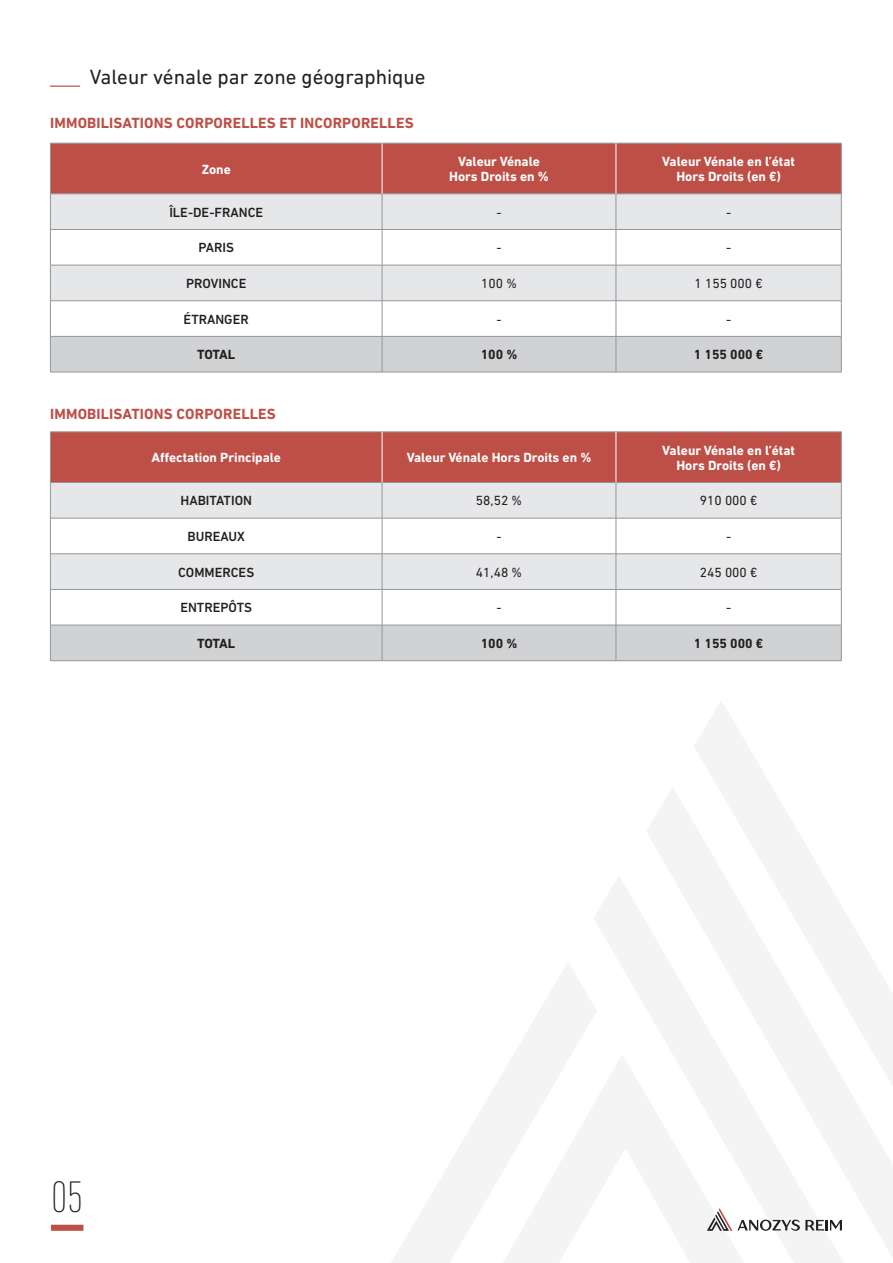
<style>
.page{position:relative;width:893px;height:1263px;background:#fff}
.page>*{position:absolute;margin:0;border:0;box-sizing:border-box;transform-origin:0 0}
.t1{font:200 condensed 45px "DIN Next LT Pro";color:#231f20}
.t2{font:21px "DIN Next LT Pro";color:#231f20}
.t3{font:700 15px "DIN Next LT Pro";letter-spacing:.01em;color:#bd4f46}
.t4{font:700 13.5px/15px "DIN Next LT Pro";color:#fff;text-align:center}
.t5{font:500 13.5px "DIN Next LT Pro";color:#231f20}
.t6{font:13.5px "DIN Next LT Pro";color:#231f20}
.t7{font:700 13.5px "DIN Next LT Pro";color:#231f20}
.s1{color:#bd4f46}
</style>
<div class="page">
<svg style="left:392px;top:963px;width:201px;height:300px"></svg>
<svg style="left:593px;top:788px;width:101px;height:475px"></svg>
<svg style="left:694px;top:701px;width:199px;height:562px"></svg>
<div style="left:51px;top:144px;width:790px;height:50px;background:#bd4f46"></div>
<svg style="left:51px;top:195px;width:790px;height:105px;fill:#e6e7e9"></svg>
<svg style="left:51px;top:301px;width:790px;height:71px"></svg>
<hr style="left:50px;top:143px;width:332px;height:1px;background:#939598">
<hr style="left:50px;top:143px;width:1px;height:51px;background:#939598">
<hr style="left:382px;top:143px;width:234px;height:1px;background:#939598">
<hr style="left:616px;top:143px;width:225px;height:1px;background:#939598">
<hr style="left:841px;top:143px;width:1px;height:51px;background:#939598">
<hr style="left:50px;top:194px;width:332px;height:1px;background:#939598">
<hr style="left:50px;top:194px;width:1px;height:35px;background:#939598">
<hr style="left:382px;top:194px;width:234px;height:1px;background:#939598">
<hr style="left:382px;top:194px;width:1px;height:35px;background:#939598">
<hr style="left:616px;top:194px;width:225px;height:1px;background:#939598">
<hr style="left:616px;top:194px;width:1px;height:35px;background:#939598">
<hr style="left:841px;top:194px;width:1px;height:35px;background:#939598">
<hr style="left:50px;top:229px;width:332px;height:1px;background:#939598">
<hr style="left:50px;top:230px;width:1px;height:35px;background:#939598">
<hr style="left:382px;top:229px;width:234px;height:1px;background:#939598">
<hr style="left:382px;top:230px;width:1px;height:35px;background:#939598">
<hr style="left:616px;top:229px;width:225px;height:1px;background:#939598">
<hr style="left:616px;top:230px;width:1px;height:35px;background:#939598">
<hr style="left:841px;top:230px;width:1px;height:35px;background:#939598">
<hr style="left:50px;top:265px;width:332px;height:1px;background:#939598">
<hr style="left:50px;top:265px;width:1px;height:36px;background:#939598">
<hr style="left:382px;top:265px;width:234px;height:1px;background:#939598">
<hr style="left:382px;top:265px;width:1px;height:36px;background:#939598">
<hr style="left:616px;top:265px;width:225px;height:1px;background:#939598">
<hr style="left:616px;top:265px;width:1px;height:36px;background:#939598">
<hr style="left:841px;top:265px;width:1px;height:36px;background:#939598">
<hr style="left:50px;top:300px;width:332px;height:1px;background:#939598">
<hr style="left:50px;top:301px;width:1px;height:35px;background:#939598">
<hr style="left:382px;top:300px;width:234px;height:1px;background:#939598">
<hr style="left:382px;top:301px;width:1px;height:35px;background:#939598">
<hr style="left:616px;top:300px;width:225px;height:1px;background:#939598">
<hr style="left:616px;top:301px;width:1px;height:35px;background:#939598">
<hr style="left:841px;top:301px;width:1px;height:35px;background:#939598">
<hr style="left:50px;top:336px;width:332px;height:1px;background:#939598">
<hr style="left:50px;top:337px;width:1px;height:35px;background:#939598">
<hr style="left:382px;top:336px;width:234px;height:1px;background:#939598">
<hr style="left:382px;top:337px;width:1px;height:35px;background:#939598">
<hr style="left:616px;top:336px;width:225px;height:1px;background:#939598">
<hr style="left:616px;top:337px;width:1px;height:35px;background:#939598">
<hr style="left:841px;top:337px;width:1px;height:35px;background:#939598">
<hr style="left:50px;top:372px;width:332px;height:1px;background:#939598">
<hr style="left:382px;top:372px;width:234px;height:1px;background:#939598">
<hr style="left:616px;top:372px;width:225px;height:1px;background:#939598">
<hr style="left:382px;top:143px;width:1px;height:51px;background:#fff">
<hr style="left:616px;top:143px;width:1px;height:51px;background:#fff">
<div style="left:51px;top:433px;width:790px;height:49px;background:#bd4f46"></div>
<svg style="left:51px;top:483px;width:790px;height:106px;fill:#e6e7e9"></svg>
<svg style="left:51px;top:590px;width:790px;height:70px"></svg>
<hr style="left:50px;top:432px;width:332px;height:1px;background:#939598">
<hr style="left:50px;top:432px;width:1px;height:50px;background:#939598">
<hr style="left:382px;top:432px;width:234px;height:1px;background:#939598">
<hr style="left:616px;top:432px;width:225px;height:1px;background:#939598">
<hr style="left:841px;top:432px;width:1px;height:50px;background:#939598">
<hr style="left:50px;top:482px;width:332px;height:1px;background:#939598">
<hr style="left:50px;top:483px;width:1px;height:35px;background:#939598">
<hr style="left:382px;top:482px;width:234px;height:1px;background:#939598">
<hr style="left:382px;top:483px;width:1px;height:35px;background:#939598">
<hr style="left:616px;top:482px;width:225px;height:1px;background:#939598">
<hr style="left:616px;top:483px;width:1px;height:35px;background:#939598">
<hr style="left:841px;top:483px;width:1px;height:35px;background:#939598">
<hr style="left:50px;top:518px;width:332px;height:1px;background:#939598">
<hr style="left:50px;top:518px;width:1px;height:36px;background:#939598">
<hr style="left:382px;top:518px;width:234px;height:1px;background:#939598">
<hr style="left:382px;top:518px;width:1px;height:36px;background:#939598">
<hr style="left:616px;top:518px;width:225px;height:1px;background:#939598">
<hr style="left:616px;top:518px;width:1px;height:36px;background:#939598">
<hr style="left:841px;top:518px;width:1px;height:36px;background:#939598">
<hr style="left:50px;top:553px;width:332px;height:1px;background:#939598">
<hr style="left:50px;top:554px;width:1px;height:35px;background:#939598">
<hr style="left:382px;top:553px;width:234px;height:1px;background:#939598">
<hr style="left:382px;top:554px;width:1px;height:35px;background:#939598">
<hr style="left:616px;top:553px;width:225px;height:1px;background:#939598">
<hr style="left:616px;top:554px;width:1px;height:35px;background:#939598">
<hr style="left:841px;top:554px;width:1px;height:35px;background:#939598">
<hr style="left:50px;top:589px;width:332px;height:1px;background:#939598">
<hr style="left:50px;top:590px;width:1px;height:35px;background:#939598">
<hr style="left:382px;top:589px;width:234px;height:1px;background:#939598">
<hr style="left:382px;top:590px;width:1px;height:35px;background:#939598">
<hr style="left:616px;top:589px;width:225px;height:1px;background:#939598">
<hr style="left:616px;top:590px;width:1px;height:35px;background:#939598">
<hr style="left:841px;top:590px;width:1px;height:35px;background:#939598">
<hr style="left:50px;top:625px;width:332px;height:1px;background:#939598">
<hr style="left:50px;top:625px;width:1px;height:35px;background:#939598">
<hr style="left:382px;top:625px;width:234px;height:1px;background:#939598">
<hr style="left:382px;top:625px;width:1px;height:35px;background:#939598">
<hr style="left:616px;top:625px;width:225px;height:1px;background:#939598">
<hr style="left:616px;top:625px;width:1px;height:35px;background:#939598">
<hr style="left:841px;top:625px;width:1px;height:35px;background:#939598">
<hr style="left:50px;top:660px;width:332px;height:1px;background:#939598">
<hr style="left:382px;top:660px;width:234px;height:1px;background:#939598">
<hr style="left:616px;top:660px;width:225px;height:1px;background:#939598">
<hr style="left:382px;top:432px;width:1px;height:50px;background:#fff">
<hr style="left:616px;top:432px;width:1px;height:50px;background:#fff">
<div style="left:51px;top:1225px;width:32px;height:6px;background:#bd4f46"></div>
<svg style="left:707px;top:1208px;width:135px;height:23px"></svg>
<p class="t2" style="left:50px;top:65px;width:377px"><span class="s1">___</span> Valeur vénale par zone géographique</p>
<p class="t3" style="left:50px;top:114px;width:365px">IMMOBILISATIONS CORPORELLES ET INCORPORELLES</p>
<p class="t4" style="left:202px;top:161px;width:31px">Zone</p>
<p class="t4" style="left:449px;top:154px;width:101px">Valeur Vénale<br>Hors Droits en %</p>
<p class="t4" style="left:662px;top:154px;width:134px">Valeur Vénale en l’état<br>Hors Droits (en €)</p>
<p class="t5" style="left:169px;top:204px;width:95px">ÎLE-DE-FRANCE</p>
<p class="t6" style="left:496px;top:204px;width:7px">-</p>
<p class="t6" style="left:726px;top:204px;width:7px">-</p>
<p class="t5" style="left:199px;top:240px;width:37px">PARIS</p>
<p class="t6" style="left:496px;top:240px;width:7px">-</p>
<p class="t6" style="left:726px;top:240px;width:7px">-</p>
<p class="t5" style="left:186px;top:276px;width:62px">PROVINCE</p>
<p class="t6" style="left:481px;top:276px;width:37px">100 %</p>
<p class="t6" style="left:694px;top:276px;width:70px">1 155 000 €</p>
<p class="t5" style="left:184px;top:311px;width:67px">ÉTRANGER</p>
<p class="t6" style="left:496px;top:311px;width:7px">-</p>
<p class="t6" style="left:726px;top:311px;width:7px">-</p>
<p class="t7" style="left:197px;top:347px;width:40px">TOTAL</p>
<p class="t7" style="left:481px;top:347px;width:38px">100 %</p>
<p class="t7" style="left:694px;top:347px;width:71px">1 155 000 €</p>
<p class="t3" style="left:50px;top:406px;width:227px">IMMOBILISATIONS CORPORELLES</p>
<p class="t4" style="left:151px;top:450px;width:131px">Affectation Principale</p>
<p class="t4" style="left:407px;top:450px;width:186px">Valeur Vénale Hors Droits en %</p>
<p class="t4" style="left:662px;top:443px;width:134px">Valeur Vénale en l’état<br>Hors Droits (en €)</p>
<p class="t5" style="left:180px;top:493px;width:73px">HABITATION</p>
<p class="t6" style="left:476px;top:493px;width:48px">58,52 %</p>
<p class="t6" style="left:700px;top:493px;width:59px">910 000 €</p>
<p class="t5" style="left:188px;top:529px;width:59px">BUREAUX</p>
<p class="t6" style="left:496px;top:529px;width:7px">-</p>
<p class="t6" style="left:726px;top:529px;width:7px">-</p>
<p class="t5" style="left:178px;top:564px;width:78px">COMMERCES</p>
<p class="t6" style="left:476px;top:564px;width:48px">41,48 %</p>
<p class="t6" style="left:700px;top:564px;width:59px">245 000 €</p>
<p class="t5" style="left:180px;top:600px;width:73px">ENTREPÔTS</p>
<p class="t6" style="left:496px;top:600px;width:7px">-</p>
<p class="t6" style="left:726px;top:600px;width:7px">-</p>
<p class="t7" style="left:197px;top:635px;width:40px">TOTAL</p>
<p class="t7" style="left:481px;top:635px;width:38px">100 %</p>
<p class="t7" style="left:694px;top:635px;width:71px">1 155 000 €</p>
<p class="t1" style="left:51px;top:1171px;width:34px">05</p>
</div>
